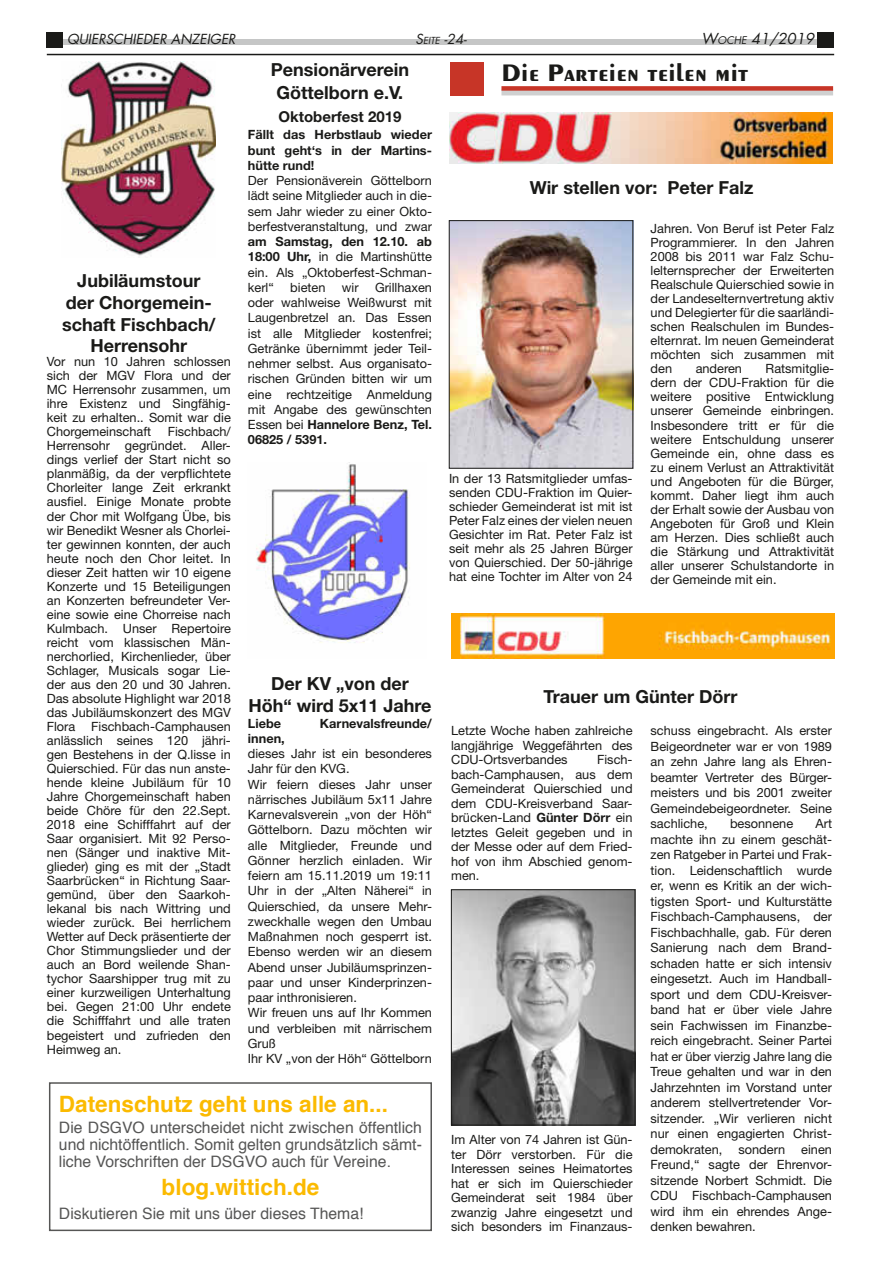
<style>
.page{position:relative;width:881px;height:1263px;background:#fff}
.page>*{position:absolute;margin:0;border:0;box-sizing:border-box;transform-origin:0 0}
.t1{font:700 25.5px "Peignot";letter-spacing:.01em;color:#1a1a18}
.t2{font:700 22.5px "Helvetica";color:#fbba00}
.t3{font:700 18px/21.6px "Helvetica Neue LT";color:#1a1a18;text-align:center}
.t4{font:15.75px/17px "Helvetica";color:#565655;text-align:justify}
.t5{font:700 15px "Helvetica Neue LT";color:#1a1a18}
.t6{font:italic 14.7px "Futura LT";color:#1a1a18}
.t7{font:italic 13.5px "Futura LT";color:#1a1a18}
.t8{font:12.75px/14px "Helvetica Neue LT Roman 11";color:#1a1a18;text-align:justify}
.t9{font:700 12.75px/15.3px "Helvetica Neue LT";color:#1a1a18;text-align:justify}
.t10{font:italic 9.45px "Futura LT";color:#1a1a18}
.s1{font-size:13.5px}
.s2{font-size:10.35px}
.s3{font-family:"Helvetica Neue LT";font-weight:700}
.s4{font-family:"Helvetica Neue LT Roman 11";font-weight:400}
</style>
<div class="page">
<div style="left:47px;top:39px;width:784px;height:6px;background:#c5c6c6"></div>
<div style="left:46px;top:32px;width:17px;height:16px;background:#1a1a18"></div>
<hr style="left:47px;top:54px;width:786px;height:1px;background:#1a1a18">
<div style="left:816px;top:32px;width:17px;height:16px;background:#1a1a18"></div>
<img style="left:62px;top:62px;width:154px;height:194px">
<img style="left:256px;top:464px;width:154px;height:179px">
<div style="left:49px;top:1082px;width:383px;height:149px;border:2px solid #565655"></div>
<div style="left:501px;top:89px;width:331px;height:6px;background:#cfd0d0"></div>
<div style="left:501px;top:86px;width:331px;height:5px;background:#c73527"></div>
<div style="left:450px;top:62px;width:33px;height:33px;background:#c73527"></div>
<img style="left:449px;top:113px;width:382px;height:50px">
<img style="left:451px;top:222px;width:179px;height:244px">
<div style="left:449px;top:220px;width:183px;height:248px;border:1px solid #1a1a18"></div>
<img style="left:451px;top:613px;width:382px;height:45px">
<img style="left:453px;top:891px;width:180px;height:232px">
<div style="left:451px;top:889px;width:184px;height:236px;border:1px solid #1a1a18"></div>
<p class="t7" style="left:67px;top:30px;width:170px">QUIERSCHIEDER ANZEIGER</p>
<p class="t10" style="left:415px;top:34px;width:52px"><span class="s1">S</span>eite <span class="s1">-24-</span></p>
<p class="t6" style="left:701px;top:29px;width:114px">W<span class="s2">oche</span> 41/2019</p>
<h3 class="t3" style="left:270px;top:58px;width:140px;line-height:22.8px">pensionärverein<br>Göttelborn e.V.</h3>
<p class="t5" style="left:278px;top:107px;width:124px">Oktoberfest 2019</p>
<p class="t9" style="left:248px;top:127px;width:185px">Fällt das Herbstlaub wieder bunt geht‘s in der Martins&shy;hütte rund!</p>
<p class="t8" style="left:248px;top:173px;width:185px;line-height:15.3px">Der Pensionäverein Göttelborn lädt seine Mitglieder auch in die&shy;sem Jahr wieder zu einer Okto&shy;berfestveranstaltung, und zwar</p>
<p class="t9" style="left:248px;top:234px;width:185px">am Samstag, den 12.10. ab</p>
<p class="t8" style="left:248px;top:249px;width:185px;line-height:15.3px"><span class="s3">18:00 Uhr,</span> in die Martinshütte ein. Als „Oktoberfest-Schman&shy;kerl“</p>
<h3 class="t3" style="left:62px;top:270px;width:155px">Jubiläumstour der Chorgemein&shy;schaft Fischbach/<br>Herrensohr</h3>
<p class="t8" style="left:47px;top:354px;width:185px">Vor nun 10 Jahren schlossen sich der MGV Flora und der MC Herrensohr zusammen, um ihre Existenz und Singfähig&shy;keit zu erhalten.. Somit war die Chorgemeinschaft</p>
<p class="t8" style="left:248px;top:280px;width:185px;line-height:15.3px;text-indent:127px">Grillhaxen oder wahlweise Weißwurst mit Laugenbretzel an. Das Essen ist alle Mitglieder kostenfrei; Getränke übernimmt jeder Teil&shy;nehmer selbst. Aus organisato&shy;rischen Gründen bitten wir um eine rechtzeitige Anmeldung mit Angabe des gewünschten</p>
<p class="t9" style="left:248px;top:417px;width:185px"><span class="s4">Essen bei</span> Hannelore Benz, Tel.<br>06825 / 5391.</p>
<p class="t8" style="left:290px;top:280px;width:37px">bieten</p>
<p class="t8" style="left:342px;top:280px;width:18px">wir</p>
<p class="t8" style="left:47px;top:425px;width:185px;text-indent:121px">Fischbach/ Herrensohr gegründet. Aller&shy;dings verlief der Start nicht so planmäßig, da der verpflichtete Chorleiter lange Zeit erkrankt ausfiel. Einige Monate probte der Chor mit Wolfgang Übe, bis wir Benedikt Wesner als Chorlei&shy;ter gewinnen konnten, der auch heute noch den Chor leitet. In dieser Zeit hatten wir 10 eigene Konzerte und 15 Beteiligungen an Konzerten befreundeter Ver&shy;eine sowie eine Chorreise nach Kulmbach. Unser Repertoire reicht vom klassischen Män&shy;nerchorlied, Kirchenlieder, über Schlager, Musicals sogar Lie&shy;der aus den 20 und 30 Jahren.<br>Das absolute Highlight war 2018 das Jubiläumskonzert des MGV Flora Fischbach-Camphausen anlässlich seines 120 jähri&shy;gen Bestehens in der Q.lisse in Quierschied. Für das nun anste&shy;hende kleine Jubiläum für 10<br>Jahre Chorgemeinschaft haben beide Chöre für den 22.Sept.<br>2018 eine Schifffahrt auf der Saar organisiert. Mit 92 Perso&shy;nen (Sänger und inaktive Mit&shy;glieder) ging es mit der „Stadt Saarbrücken“ in Richtung Saar&shy;gemünd, über den Saarkoh&shy;lekanal bis nach Wittring und wieder zurück. Bei herrlichem Wetter auf Deck präsentierte der Chor Stimmungslieder und der auch an Bord weilende Shan&shy;tychor Saarshipper trug mit zu einer kurzweiligen Unterhaltung bei. Gegen 21:00 Uhr endete die Schifffahrt und alle traten begeistert und zufrieden den Heimweg an.</p>
<h3 class="t3" style="left:248px;top:671px;width:185px;line-height:22.8px">Der KV „von der<br>Höh“ wird 5x11 Jahre</h3>
<p class="t9" style="left:248px;top:715px;width:35px">Liebe</p>
<p class="t9" style="left:320px;top:715px;width:113px">Karnevalsfreunde/</p>
<p class="t9" style="left:248px;top:730px;width:38px">innen,</p>
<p class="t8" style="left:248px;top:746px;width:185px;line-height:15.3px;text-align:left">dieses Jahr ist ein besonderes<br>Jahr für den KVG.<br>Wir feiern dieses Jahr unser närrisches Jubiläum 5x11 Jahre<br>Karnevalsverein „von der Höh“<br>Göttelborn. Dazu möchten wir alle Mitglieder, Freunde und<br>Gönner herzlich einladen. Wir feiern am 15.11.2019 um 19:11<br>Uhr in der „Alten Näherei“ in<br>Quierschied, da unsere Mehr&shy;zweckhalle wegen den Umbau<br>Maßnahmen noch gesperrt ist.<br>Ebenso werden wir an diesem<br>Abend unser Jubiläumsprinzen&shy;paar und unser Kinderprinzen&shy;paar inthronisieren.<br>Wir freuen uns auf Ihr Kommen und verbleiben mit närrischem<br>Gruß<br>Ihr KV „von der Höh“ Göttelborn</p>
<h2 class="t2" style="left:59px;top:1085px;width:330px">Datenschutz geht uns alle an...</h2>
<p class="t4" style="left:59px;top:1119px;width:364px">Die DSGVO unterscheidet nicht zwischen öffentlich und nichtöffentlich. Somit gelten grundsätzlich sämt&shy;liche Vorschriften der DSGVO auch für Vereine.</p>
<h2 class="t2" style="left:161px;top:1169px;width:159px">blog.wittich.de</h2>
<p class="t4" style="left:59px;top:1205px;width:306px">Diskutieren Sie mit uns über dieses Thema!</p>
<h1 class="t1" style="left:501px;top:57px;width:248px">Die Parteien teilen mit</h1>
<h3 class="t3" style="left:529px;top:177px;width:225px">Wir stellen vor: peter Falz</h3>
<p class="t8" style="left:449px;top:471px;width:185px">In der 13 Ratsmitglieder umfas&shy;senden CDU-Fraktion im Quier&shy;schieder Gemeinderat ist mit ist Peter Falz eines der vielen neuen Gesichter im Rat. Peter Falz ist seit mehr als 25 Jahren Bürger von Quierschied. Der 50-jährige hat eine Tochter im Alter von 24</p>
<p class="t8" style="left:650px;top:221px;width:185px">Jahren. Von Beruf ist Peter Falz Programmierer. In den Jahren 2008 bis 2011 war Falz Schu&shy;lelternsprecher der Erweiterten Realschule Quierschied sowie in der Landeselternvertretung aktiv und Delegierter für die saarländi&shy;schen Realschulen im Bundes&shy;elternrat. Im neuen Gemeinderat möchten sich zusammen mit den</p>
<p class="t8" style="left:650px;top:362px;width:185px;text-indent:115px">Ratsmitglie&shy;dern der CDU-Fraktion für die weitere positive Entwicklung unserer Gemeinde einbringen.<br>Insbesondere tritt er für die weitere Entschuldung unserer Gemeinde ein, ohne dass es zu einem Verlust an Attraktivität und Angeboten für die Bürger, kommt. Daher liegt ihm auch der Erhalt sowie der Ausbau von Angeboten für Groß und Klein am Herzen. Dies schließt auch die Stärkung und Attraktivität aller unserer Schulstandorte in der Gemeinde mit ein.</p>
<p class="t8" style="left:695px;top:362px;width:48px">anderen</p>
<h3 class="t3" style="left:543px;top:685px;width:195px">Trauer um Günter Dörr</h3>
<p class="t8" style="left:451px;top:723px;width:183px;line-height:14.5px">Letzte Woche haben zahlreiche langjährige Weggefährten des CDU-Ortsverbandes</p>
<p class="t8" style="left:650px;top:723px;width:183px;line-height:15.5px">schuss eingebracht. Als erster Beigeordneter war er von 1989 an zehn Jahre lang als Ehren&shy;beamter Vertreter des Bürger&shy;meisters und bis 2001 zweiter Gemeindebeigeordneter. Seine sachliche,</p>
<p class="t8" style="left:451px;top:752px;width:183px;line-height:14.5px;text-indent:146px">Fisch&shy;bach-Camphausen, aus dem Gemeinderat Quierschied und dem CDU-Kreisverband Saar&shy;brücken-Land <span class="s3">Günter Dörr</span> ein letztes Geleit gegeben und in der Messe oder auf dem Fried&shy;hof von ihm Abschied genom&shy;men.</p>
<p class="t8" style="left:650px;top:816px;width:183px;line-height:15.5px;text-indent:165px">Art machte ihn zu einem geschät&shy;zen Ratgeber in Partei und Frak&shy;tion. Leidenschaftlich wurde er, wenn es Kritik an der wich&shy;tigsten Sport- und Kulturstätte Fischbach-Camphausens, der Fischbachhalle, gab. Für deren Sanierung nach dem Brand&shy;schaden hatte er sich intensiv eingesetzt. Auch im Handball&shy;sport und dem CDU-Kreisver&shy;band hat er über viele Jahre sein Fachwissen im Finanzbe&shy;reich eingebracht. Seiner Partei hat er über vierzig Jahre lang die Treue gehalten und war in den Jahrzehnten im Vorstand unter anderem stellvertretender Vor&shy;sitzender. „Wir verlieren nicht nur einen engagierten Christ&shy;demokraten,</p>
<p class="t8" style="left:729px;top:816px;width:65px">besonnene</p>
<p class="t8" style="left:451px;top:1132px;width:183px;line-height:14.5px">Im Alter von 74 Jahren ist Gün&shy;ter Dörr verstorben. Für die Interessen seines Heimatortes hat er sich im Quierschieder Gemeinderat seit 1984 über zwanzig Jahre eingesetzt und sich besonders im Finanzaus-</p>
<p class="t8" style="left:650px;top:1141px;width:183px;line-height:15.5px;text-indent:151px">einen Freund,“ sagte der Ehrenvor&shy;sitzende Norbert Schmidt. Die CDU Fischbach-Camphausen wird ihm ein ehrendes Ange&shy;denken bewahren.</p>
<p class="t8" style="left:738px;top:1142px;width:48px">sondern</p>
</div>
